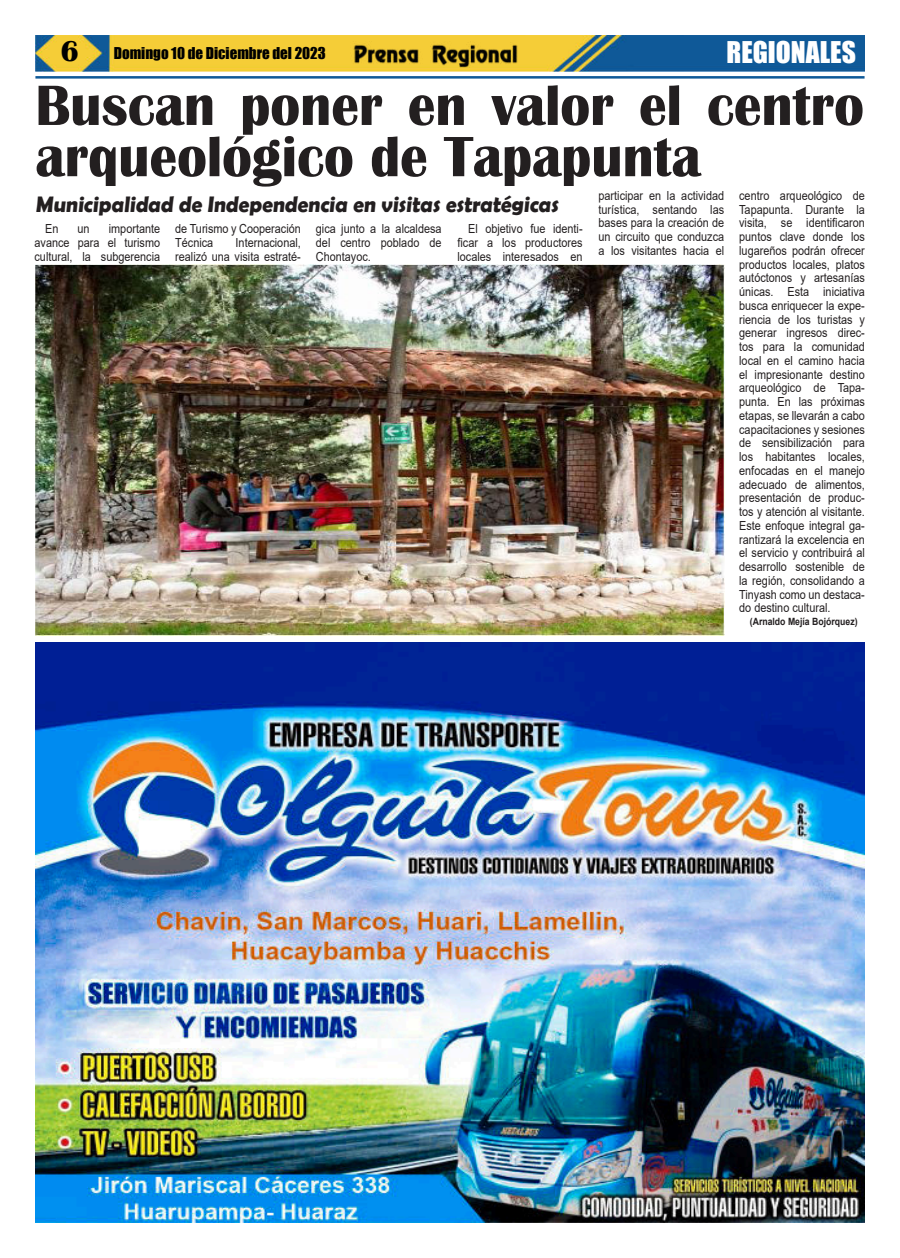
<style>
.page{position:relative;width:900px;height:1258px;background:#fff}
.page>*{position:absolute;margin:0;border:0;box-sizing:border-box;transform-origin:0 0}
.t1{font:700 58.75px/51.2px "Britannic";color:#231f20;scale:.94 1}
.t2{font:27.5px "Impact";color:#fff}
.t3{font:700 22.5px "Berlin Sans FB Demi";color:#231f20;scale:.95 1}
.t4{font:15px "Impact";color:#000}
.t5{font:12.5px/13.8px "Arial";color:#231f20;text-align:justify;scale:.87 1}
.t6{font:700 10px "Arial";color:#231f20;scale:.87 1}
.s1{font-family:"Britannic";font-weight:700;font-size:30px}
</style>
<div class="page">
<img style="left:35px;top:35px;width:830px;height:36px">
<hr style="left:35px;top:76px;width:830px;height:3px;background:#0f5998">
<img style="left:351px;top:41px;width:169px;height:27px">
<img style="left:36px;top:264px;width:688px;height:371px">
<img style="left:35px;top:642px;width:830px;height:580px">
<p class="t4" style="left:61px;top:47px;width:267px"><span class="s1">6</span> Domingo 10 de Diciembre del 2023</p>
<h2 class="t2" style="left:727px;top:37px;width:131px">REGIONALES</h2>
<h1 class="t1" style="left:35px;top:84px;width:883px">Buscan poner en valor el centro arqueológico de Tapapunta</h1>
<p class="t5" style="left:45px;top:223px;width:17px">En</p>
<p class="t5" style="left:78px;top:223px;width:15px">un</p>
<p class="t5" style="left:599px;top:190px;width:146px">participar en la actividad turística, sentando las bases para la creación de un circuito que conduzca a los visitantes hacia el</p>
<p class="t5" style="left:739px;top:190px;width:146px">centro arqueológico de Tapapunta. Durante la visita, se identificaron puntos clave donde los lugareños podrán ofrecer productos locales, platos autóctonos y artesanías únicas. Esta iniciativa busca enriquecer la expe&shy;riencia de los turistas y generar ingresos direc&shy;tos para la comunidad local en el camino hacia el impresionante destino arqueológico de Tapa&shy;punta. En las próximas etapas, se llevarán a cabo capacitaciones y sesiones de sensibilización para los habitantes locales, enfocadas en el manejo adecuado de alimentos, presentación de produc&shy;tos y atención al visitante.<br>Este enfoque integral ga&shy;rantizará la excelencia en el servicio y contribuirá al desarrollo sostenible de la región, consolidando a Tinyash como un destaca&shy;do destino cultural.</p>
<p class="t6" style="left:750px;top:618px;width:125px">(Arnaldo Mejía Bojórquez)</p>
<h3 class="t3" style="left:36px;top:194px;width:554px">Municipalidad de Independencia en visitas estratégicas</h3>
<p class="t5" style="left:35px;top:223px;width:146px;text-indent:74px">importante avance para el turismo cultural, la subgerencia</p>
<p class="t5" style="left:175px;top:223px;width:146px">de Turismo y Cooperación<br>Técnica</p>
<p class="t5" style="left:316px;top:223px;width:146px">gica junto a la alcaldesa del centro poblado de Chontayoc.</p>
<p class="t5" style="left:458px;top:223px;width:145px;text-indent:11px">El objetivo fue identi&shy;ficar a los productores locales interesados en</p>
<p class="t5" style="left:175px;top:237px;width:146px;text-align:right">Internacional,<br>realizó una visita estraté-</p>
</div>
